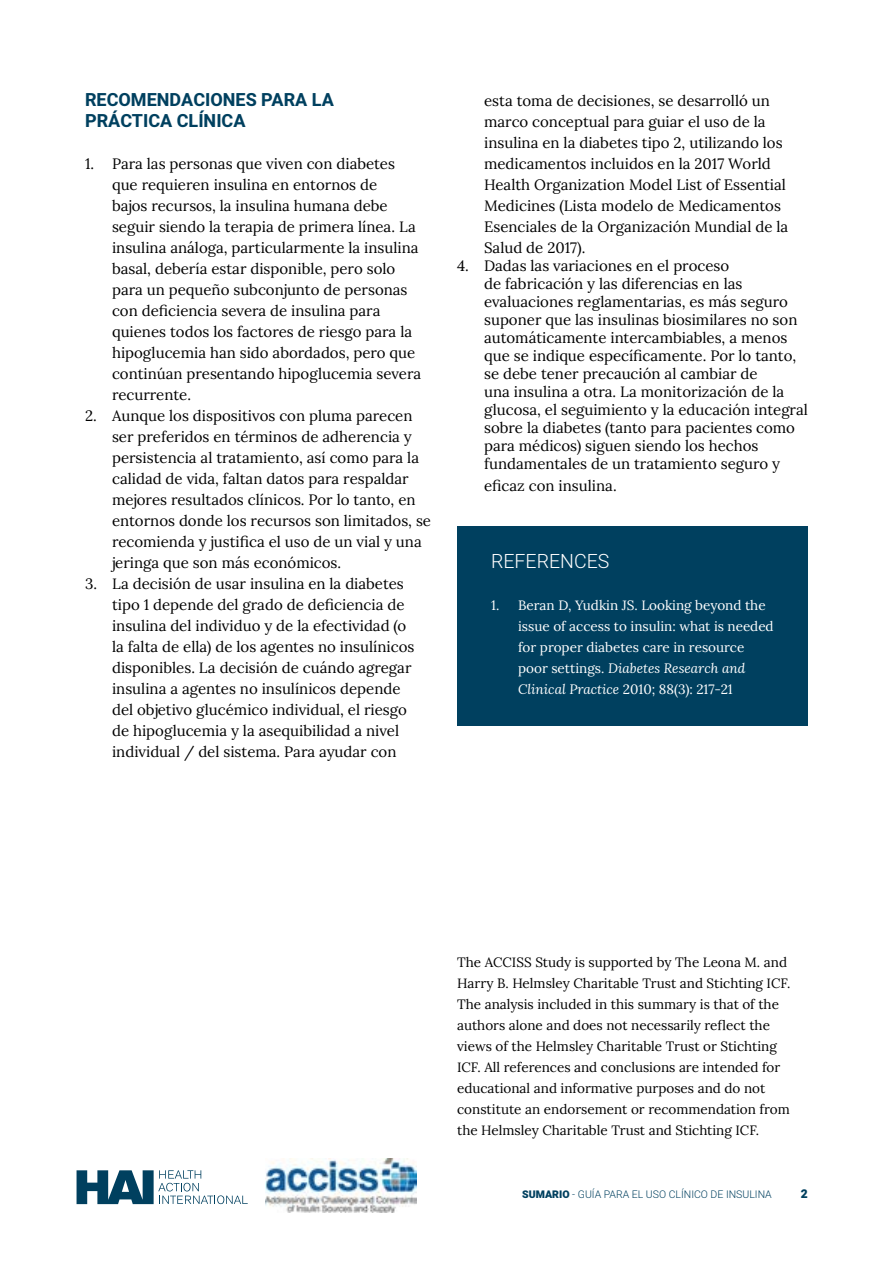
<style>
.page{position:relative;width:893px;height:1263px;background:#fff}
.page>*{position:absolute;margin:0;border:0;box-sizing:border-box;transform-origin:0 0}
.t1{font:300 19.5px "Heebo";color:#fff}
.t2{font:700 18px/21px "Heebo";color:#00405f}
.t3{font:15px/21px "Lora";color:#000}
.t4{font:13.5px/21px "Lora";color:#000}
.t5{font:13.5px/21px "Lora";color:#fff}
.t6{font:900 12px "Heebo";color:#00405f}
.t7{font:300 10.5px "Heebo";color:#00405f}
.s1{font-style:italic}
.s2{font-weight:900}
</style>
<div class="page">
<img style="left:266px;top:1159px;width:150px;height:53px">
<svg style="left:77px;top:1170px;width:171px;height:34px"></svg>
<div style="left:457px;top:526px;width:351px;height:76px;background:#00405f"></div>
<div style="left:457px;top:574px;width:351px;height:151px;background:#00405f"></div>
<p class="t2" style="left:85px;top:90px;width:250px">RECOMENDACIONES PARA LA<br>PRÁCTICA CLÍNICA</p>
<p class="t3" style="left:112px;top:155px;width:311px;text-indent:-27px">1. Para las personas que viven con diabetes que requieren insulina en entornos de<br>bajos recursos, la insulina humana debe seguir siendo la terapia de primera línea. La insulina análoga, particularmente la insulina basal, debería estar disponible, pero solo para un pequeño subconjunto de personas con deficiencia severa de insulina para quienes todos los factores de riesgo para la hipoglucemia han sido abordados, pero que continúan presentando hipoglucemia severa recurrente.</p>
<p class="t3" style="left:112px;top:407px;width:321px;text-indent:-27px">2. Aunque los dispositivos con pluma parecen ser preferidos en términos de adherencia y persistencia al tratamiento, así como para la calidad de vida, faltan datos para respaldar mejores resultados clínicos. Por lo tanto, en entornos donde los recursos son limitados, se recomienda y justifica el uso de un vial y una jeringa que son más económicos.</p>
<p class="t3" style="left:112px;top:575px;width:304px;text-indent:-27px">3. La decisión de usar insulina en la diabetes tipo 1 depende del grado de deficiencia de insulina del individuo y de la efectividad (o la falta de ella) de los agentes no insulínicos disponibles. La decisión de cuándo agregar insulina a agentes no insulínicos depende del objetivo glucémico individual, el riesgo de hipoglucemia y la asequibilidad a nivel individual / del sistema. Para ayudar con</p>
<p class="t3" style="left:484px;top:92px;width:306px">esta toma de decisiones, se desarrolló un marco conceptual para guiar el uso de la insulina en la diabetes tipo 2, utilizando los medicamentos incluidos en la 2017 World Health Organization Model List of Essential Medicines (Lista modelo de Medicamentos Esenciales de la Organización Mundial de la Salud de 2017).</p>
<p class="t3" style="left:484px;top:258px;width:325px;line-height:18px;text-indent:-27px">4. Dadas las variaciones en el proceso<br>de fabricación y las diferencias en las evaluaciones reglamentarias, es más seguro suponer que las insulinas biosimilares no son automáticamente intercambiables, a menos que se indique específicamente. Por lo tanto, se debe tener precaución al cambiar de<br>una insulina a otra. La monitorización de la glucosa, el seguimiento y la educación integral sobre la diabetes (tanto para pacientes como para médicos) siguen siendo los hechos fundamentales de un tratamiento seguro y</p>
<p class="t3" style="left:484px;top:474px;width:134px">eficaz con insulina.</p>
<h1 class="t1" style="left:491px;top:548px;width:120px">REFERENCES</h1>
<p class="t5" style="left:518px;top:596px;width:257px;text-indent:-27px">1. Beran D, Yudkin JS. Looking beyond the issue of access to insulin: what is needed for proper diabetes care in resource poor settings. <span class="s1">Diabetes Research and Clinical Practice</span> 2010; 88(3): 217-21</p>
<p class="t4" style="left:457px;top:953px;width:335px">The ACCISS Study is supported by The Leona M. and Harry B. Helmsley Charitable Trust and Stichting ICF.<br>The analysis included in this summary is that of the authors alone and does not necessarily reflect the views of the Helmsley Charitable Trust or Stichting ICF. All references and conclusions are intended for educational and informative purposes and do not constitute an endorsement or recommendation from the Helmsley Charitable Trust and Stichting ICF.</p>
<p class="t7" style="left:522px;top:1187px;width:251px"><span class="s2">SUMARIO</span> - GUÍA PARA EL USO CLÍNICO DE INSULINA</p>
<p class="t6" style="left:801px;top:1185px;width:8px">2</p>
</div>
